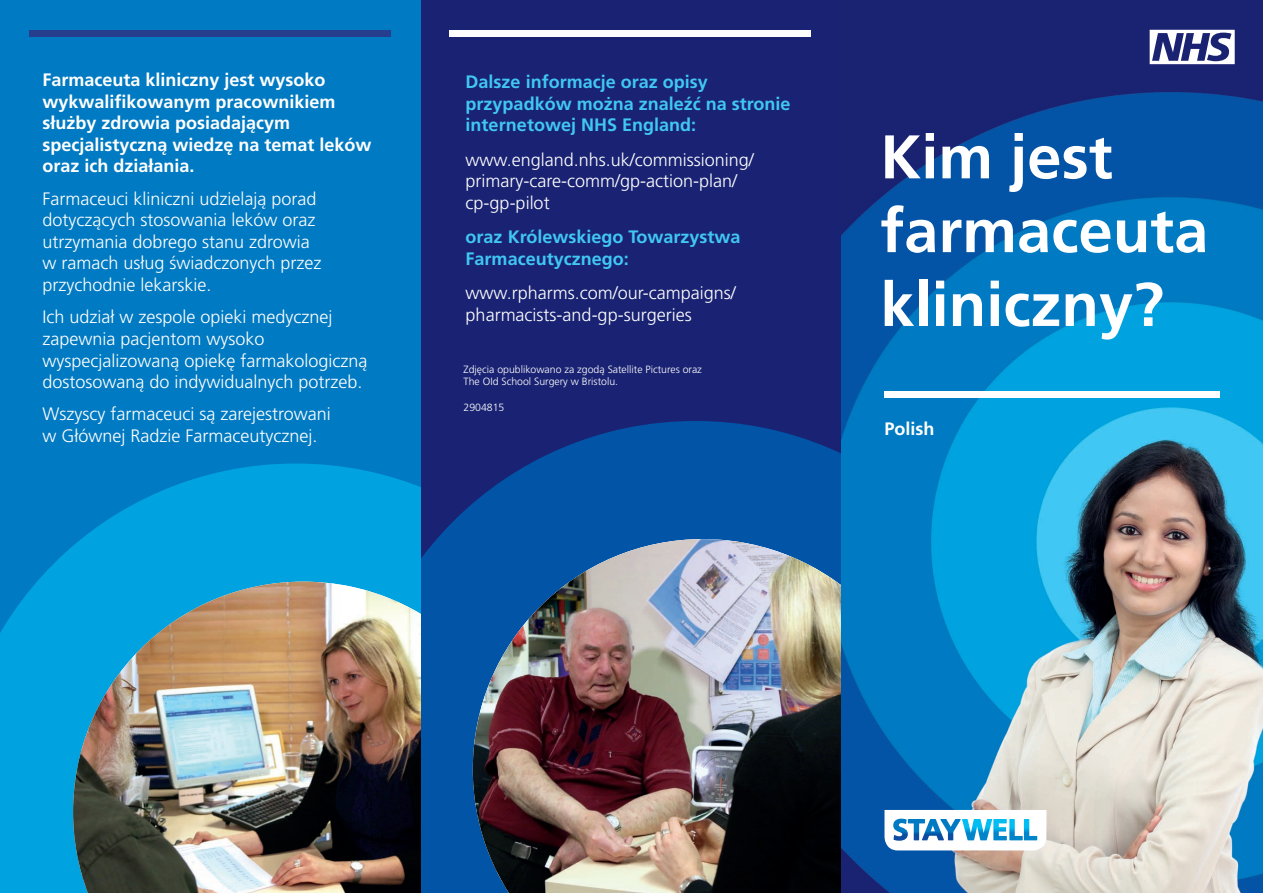
<style>
.page{position:relative;width:1263px;height:893px;background:#fff}
.page>*{position:absolute;margin:0;border:0;box-sizing:border-box;transform-origin:0 0}
.t1{font:700 61.5px/73.8px "Frutiger CE";color:#fff}
.t2{font:300 18px/21.6px "Frutiger CE";color:#fff}
.t3{font:700 18px/21.6px "Frutiger CE";color:#fff}
.t4{font:700 18px/21.6px "Frutiger CE";color:#40c7f4}
.t5{font:300 10.5px/12.6px "Frutiger CE";color:#fff}
</style>
<div class="page">
<div style="left:0;top:0;width:436px;height:893px;background:#007ac2"></div>
<svg style="left:0;top:463px;width:421px;height:430px;fill:#00a2df"></svg>
<img style="left:73px;top:582px;width:348px;height:311px">
<div style="left:421px;top:0;width:422px;height:893px;background:#1a2373"></div>
<svg style="left:421px;top:421px;width:421px;height:472px;fill:#0154a6"></svg>
<img style="left:473px;top:539px;width:369px;height:354px">
<img style="left:473px;top:539px;width:230px;height:256px">
<img style="left:842px;top:0;width:421px;height:893px">
<div style="left:884px;top:392px;width:336px;height:6px;background:#fff"></div>
<div style="left:30px;top:30px;width:361px;height:7px;background:#253f8e"></div>
<div style="left:450px;top:30px;width:361px;height:7px;background:#fff"></div>
<svg style="left:1150px;top:30px;width:85px;height:34px"></svg>
<svg style="left:884px;top:810px;width:162px;height:40px"></svg>
<p class="t3" style="left:43px;top:69px;width:331px">Farmaceuta kliniczny jest wysoko wykwalifikowanym pracownikiem służby zdrowia posiadającym specjalistyczną wiedzę na temat leków oraz ich działania.</p>
<p class="t2" style="left:43px;top:187px;width:281px">Farmaceuci kliniczni udzielają porad dotyczących stosowania leków oraz utrzymania dobrego stanu zdrowia w ramach usług świadczonych przez przychodnie lekarskie.</p>
<p class="t2" style="left:43px;top:306px;width:327px">Ich udział w zespole opieki medycznej zapewnia pacjentom wysoko wyspecjalizowaną opiekę farmakologiczną dostosowaną do indywidualnych potrzeb.</p>
<p class="t2" style="left:43px;top:403px;width:290px">Wszyscy farmaceuci są zarejestrowani w Głównej Radzie Farmaceutycznej.</p>
<p class="t4" style="left:466px;top:71px;width:326px">Dalsze informacje oraz opisy przypadków można znaleźć na stronie internetowej NHS England:</p>
<p class="t2" style="left:466px;top:148px;width:290px">www.england.nhs.uk/commissioning/ primary-care-comm/gp-action-plan/ cp-gp-pilot</p>
<p class="t4" style="left:466px;top:226px;width:276px">oraz Królewskiego Towarzystwa<br>Farmaceutycznego:</p>
<p class="t2" style="left:466px;top:282px;width:272px">www.rpharms.com/our-campaigns/ pharmacists-and-gp-surgeries</p>
<p class="t5" style="left:463px;top:363px;width:240px">Zdjęcia opublikowano za zgodą Satellite Pictures oraz<br>The OId School Surgery w Bristolu.</p>
<p class="t5" style="left:463px;top:401px;width:42px">2904815</p>
<h1 class="t1" style="left:880px;top:120px;width:330px">Kim jest farmaceuta kliniczny?</h1>
<h1 class="t3" style="left:884px;top:417px;width:52px">Polish</h1>
</div>
